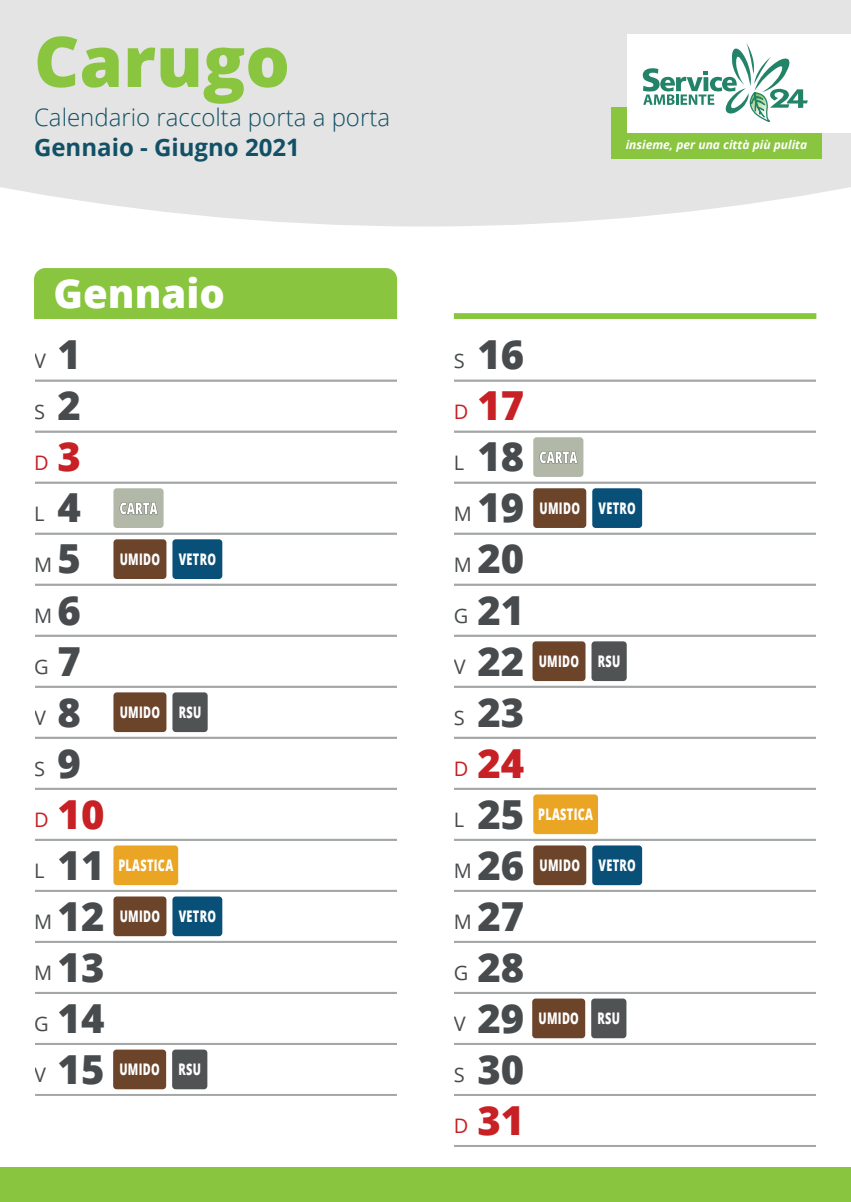
<style>
.page{position:relative;width:851px;height:1202px;background:#fff}
.page>*{position:absolute;margin:0;border:0;box-sizing:border-box;transform-origin:0 0}
.t1{font:800 70px "Open Sans";color:#89c53f}
.t2{font:800 40px "Open Sans";color:#484b4d}
.t3{font:800 40px "Open Sans";color:#c72025}
.t4{font:800 40px "Open Sans";color:#fff}
.t5{font:300 24px "Open Sans";color:#125066}
.t6{font:700 24px "Open Sans";color:#125066}
.t7{font:20px "Open Sans";color:#484b4d}
.t8{font:20px "Open Sans";color:#c72025}
.t9{font:800 16px "Open Sans";letter-spacing:.03em;color:#fff;scale:.68 1}
.t10{font:italic 700 12px "Open Sans";color:#fff}
.s1{font-weight:800;font-size:40px}
.s2{font-weight:400;font-size:20px}
</style>
<div class="page">
<div style="left:441px;top:1094px;width:388px;height:53px;background:#fff;border:2px solid #a4a7a7"></div>
<div style="left:441px;top:1043px;width:388px;height:53px;background:#fff;border:2px solid #a4a7a7"></div>
<div style="left:441px;top:992px;width:388px;height:53px;background:#fff;border:2px solid #a4a7a7"></div>
<div style="left:441px;top:941px;width:388px;height:53px;background:#fff;border:2px solid #a4a7a7"></div>
<div style="left:441px;top:890px;width:388px;height:53px;background:#fff;border:2px solid #a4a7a7"></div>
<div style="left:441px;top:839px;width:388px;height:53px;background:#fff;border:2px solid #a4a7a7"></div>
<div style="left:441px;top:788px;width:388px;height:53px;background:#fff;border:2px solid #a4a7a7"></div>
<div style="left:441px;top:737px;width:388px;height:53px;background:#fff;border:2px solid #a4a7a7"></div>
<div style="left:441px;top:686px;width:388px;height:53px;background:#fff;border:2px solid #a4a7a7"></div>
<div style="left:441px;top:635px;width:388px;height:53px;background:#fff;border:2px solid #a4a7a7"></div>
<div style="left:441px;top:584px;width:388px;height:53px;background:#fff;border:2px solid #a4a7a7"></div>
<div style="left:441px;top:533px;width:388px;height:53px;background:#fff;border:2px solid #a4a7a7"></div>
<div style="left:441px;top:482px;width:388px;height:53px;background:#fff;border:2px solid #a4a7a7"></div>
<div style="left:441px;top:431px;width:388px;height:53px;background:#fff;border:2px solid #a4a7a7"></div>
<div style="left:441px;top:380px;width:388px;height:53px;background:#fff;border:2px solid #a4a7a7"></div>
<div style="left:441px;top:328px;width:388px;height:54px;background:#fff;border:2px solid #a4a7a7"></div>
<div style="left:22px;top:1043px;width:387px;height:53px;background:#fff;border:2px solid #a4a7a7"></div>
<div style="left:22px;top:992px;width:387px;height:53px;background:#fff;border:2px solid #a4a7a7"></div>
<div style="left:22px;top:941px;width:387px;height:53px;background:#fff;border:2px solid #a4a7a7"></div>
<div style="left:22px;top:890px;width:387px;height:53px;background:#fff;border:2px solid #a4a7a7"></div>
<div style="left:22px;top:839px;width:387px;height:53px;background:#fff;border:2px solid #a4a7a7"></div>
<div style="left:22px;top:788px;width:387px;height:53px;background:#fff;border:2px solid #a4a7a7"></div>
<div style="left:22px;top:737px;width:387px;height:53px;background:#fff;border:2px solid #a4a7a7"></div>
<div style="left:22px;top:686px;width:387px;height:53px;background:#fff;border:2px solid #a4a7a7"></div>
<div style="left:22px;top:635px;width:387px;height:53px;background:#fff;border:2px solid #a4a7a7"></div>
<div style="left:22px;top:584px;width:387px;height:53px;background:#fff;border:2px solid #a4a7a7"></div>
<div style="left:22px;top:533px;width:387px;height:53px;background:#fff;border:2px solid #a4a7a7"></div>
<div style="left:22px;top:482px;width:387px;height:53px;background:#fff;border:2px solid #a4a7a7"></div>
<div style="left:22px;top:431px;width:387px;height:53px;background:#fff;border:2px solid #a4a7a7"></div>
<div style="left:22px;top:380px;width:387px;height:53px;background:#fff;border:2px solid #a4a7a7"></div>
<div style="left:22px;top:328px;width:387px;height:54px;background:#fff;border:2px solid #a4a7a7"></div>
<div style="left:0;top:0;width:34px;height:1202px;background:#fff"></div>
<div style="left:816px;top:0;width:34px;height:1202px;background:#fff"></div>
<div style="left:397px;top:0;width:57px;height:1202px;background:#fff"></div>
<div style="left:113px;top:539px;width:53px;height:40px;background:#6c442a;border-radius:3px"></div>
<div style="left:113px;top:692px;width:53px;height:40px;background:#6c442a;border-radius:3px"></div>
<div style="left:172px;top:692px;width:36px;height:40px;background:#505354;border-radius:3px"></div>
<div style="left:34px;top:268px;width:363px;height:51px;background:#89c53f"></div>
<div style="left:454px;top:313px;width:362px;height:6px;background:#89c53f"></div>
<div style="left:34px;top:319px;width:363px;height:13px;background:#fff"></div>
<div style="left:453px;top:319px;width:363px;height:13px;background:#fff"></div>
<div style="left:0;top:1168px;width:850px;height:34px;background:#89c53f"></div>
<div style="left:113px;top:845px;width:65px;height:40px;background:#eaa524;border-radius:3px"></div>
<div style="left:172px;top:539px;width:50px;height:40px;background:#085077;border-radius:3px"></div>
<div style="left:113px;top:896px;width:53px;height:40px;background:#6c442a;border-radius:3px"></div>
<div style="left:172px;top:896px;width:50px;height:40px;background:#085077;border-radius:3px"></div>
<div style="left:113px;top:488px;width:50px;height:40px;background:#b1b8a8;border-radius:3px"></div>
<svg style="left:120px;top:502px;width:38px;height:13px"></svg>
<div style="left:533px;top:437px;width:50px;height:40px;background:#b1b8a8;border-radius:3px"></div>
<svg style="left:539px;top:451px;width:38px;height:13px"></svg>
<div style="left:533px;top:488px;width:53px;height:40px;background:#6c442a;border-radius:3px"></div>
<div style="left:592px;top:488px;width:50px;height:40px;background:#085077;border-radius:3px"></div>
<div style="left:533px;top:845px;width:53px;height:40px;background:#6c442a;border-radius:3px"></div>
<div style="left:592px;top:845px;width:50px;height:40px;background:#085077;border-radius:3px"></div>
<div style="left:113px;top:1049px;width:53px;height:40px;background:#6c442a;border-radius:3px"></div>
<div style="left:172px;top:1049px;width:35px;height:40px;background:#505354;border-radius:3px"></div>
<div style="left:532px;top:641px;width:53px;height:40px;background:#6c442a;border-radius:3px"></div>
<div style="left:591px;top:641px;width:35px;height:40px;background:#505354;border-radius:3px"></div>
<div style="left:532px;top:998px;width:53px;height:40px;background:#6c442a;border-radius:3px"></div>
<div style="left:591px;top:998px;width:35px;height:40px;background:#505354;border-radius:3px"></div>
<div style="left:533px;top:794px;width:65px;height:40px;background:#eaa524;border-radius:3px"></div>
<div style="left:0;top:0;width:850px;height:226px;background:#e3e4e3"></div>
<div style="left:611px;top:108px;width:210px;height:51px;background:#89c53f"></div>
<div style="left:627px;top:34px;width:223px;height:99px;background:#fff"></div>
<svg style="left:642px;top:43px;width:165px;height:79px"></svg>
<h1 class="t1" style="left:34px;top:8px;width:257px">Carugo</h1>
<h3 class="t5" style="left:34px;top:101px;width:357px">Calendario raccolta porta a porta</h3>
<h3 class="t6" style="left:34px;top:130px;width:267px">Gennaio - Giugno 2021</h3>
<p class="t10" style="left:625px;top:136px;width:183px">insieme, per una città più pulita</p>
<h2 class="t4" style="left:53px;top:263px;width:173px">Gennaio</h2>
<p class="t7" style="left:34px;top:347px;width:48px">V <span class="s1">1</span></p>
<h2 class="t2" style="left:454px;top:324px;width:72px"><span class="s2">S</span> 16</h2>
<p class="t7" style="left:34px;top:398px;width:48px">S <span class="s1">2</span></p>
<h2 class="t3" style="left:454px;top:375px;width:72px"><span class="s2">D</span> 17</h2>
<p class="t8" style="left:34px;top:449px;width:48px">D <span class="s1">3</span></p>
<h2 class="t2" style="left:454px;top:426px;width:72px"><span class="s2">L</span> 18</h2>
<p class="t7" style="left:34px;top:500px;width:48px">L <span class="s1">4</span></p>
<h2 class="t2" style="left:454px;top:477px;width:72px"><span class="s2">M</span> 19</h2>
<p class="t9" style="left:539px;top:496px;width:143px">UMIDO VETRO</p>
<p class="t7" style="left:34px;top:551px;width:48px">M <span class="s1">5</span></p>
<p class="t9" style="left:120px;top:547px;width:61px">UMIDO</p>
<p class="t9" style="left:179px;top:547px;width:56px">VETRO</p>
<h2 class="t2" style="left:454px;top:528px;width:72px"><span class="s2">M</span> 20</h2>
<p class="t7" style="left:34px;top:602px;width:48px">M <span class="s1">6</span></p>
<h2 class="t2" style="left:454px;top:579px;width:72px"><span class="s2">G</span> 21</h2>
<p class="t7" style="left:34px;top:653px;width:48px">G <span class="s1">7</span></p>
<h2 class="t2" style="left:454px;top:631px;width:72px"><span class="s2">V</span> 22</h2>
<p class="t9" style="left:538px;top:649px;width:121px">UMIDO RSU</p>
<p class="t7" style="left:34px;top:704px;width:48px">V <span class="s1">8</span></p>
<p class="t9" style="left:120px;top:700px;width:121px">UMIDO RSU</p>
<h2 class="t2" style="left:454px;top:682px;width:72px"><span class="s2">S</span> 23</h2>
<p class="t7" style="left:34px;top:755px;width:48px">S <span class="s1">9</span></p>
<h2 class="t3" style="left:454px;top:733px;width:72px"><span class="s2">D</span> 24</h2>
<h2 class="t3" style="left:34px;top:784px;width:72px"><span class="s2">D</span> 10</h2>
<h2 class="t2" style="left:454px;top:784px;width:72px"><span class="s2">L</span> 25</h2>
<p class="t9" style="left:538px;top:802px;width:82px">PLASTICA</p>
<h2 class="t2" style="left:34px;top:835px;width:72px"><span class="s2">L</span> 11</h2>
<p class="t9" style="left:118px;top:853px;width:82px">PLASTICA</p>
<h2 class="t2" style="left:454px;top:835px;width:72px"><span class="s2">M</span> 26</h2>
<p class="t9" style="left:539px;top:853px;width:143px">UMIDO VETRO</p>
<h2 class="t2" style="left:34px;top:886px;width:72px"><span class="s2">M</span> 12</h2>
<p class="t9" style="left:120px;top:904px;width:143px">UMIDO VETRO</p>
<h2 class="t2" style="left:454px;top:886px;width:72px"><span class="s2">M</span> 27</h2>
<h2 class="t2" style="left:34px;top:937px;width:72px"><span class="s2">M</span> 13</h2>
<h2 class="t2" style="left:454px;top:937px;width:72px"><span class="s2">G</span> 28</h2>
<h2 class="t2" style="left:34px;top:988px;width:72px"><span class="s2">G</span> 14</h2>
<h2 class="t2" style="left:454px;top:988px;width:72px"><span class="s2">V</span> 29</h2>
<p class="t9" style="left:538px;top:1006px;width:121px">UMIDO RSU</p>
<h2 class="t2" style="left:34px;top:1039px;width:72px"><span class="s2">V</span> 15</h2>
<p class="t9" style="left:119px;top:1057px;width:121px">UMIDO RSU</p>
<h2 class="t2" style="left:454px;top:1039px;width:72px"><span class="s2">S</span> 30</h2>
<h2 class="t3" style="left:454px;top:1090px;width:72px"><span class="s2">D</span> 31</h2>
</div>
